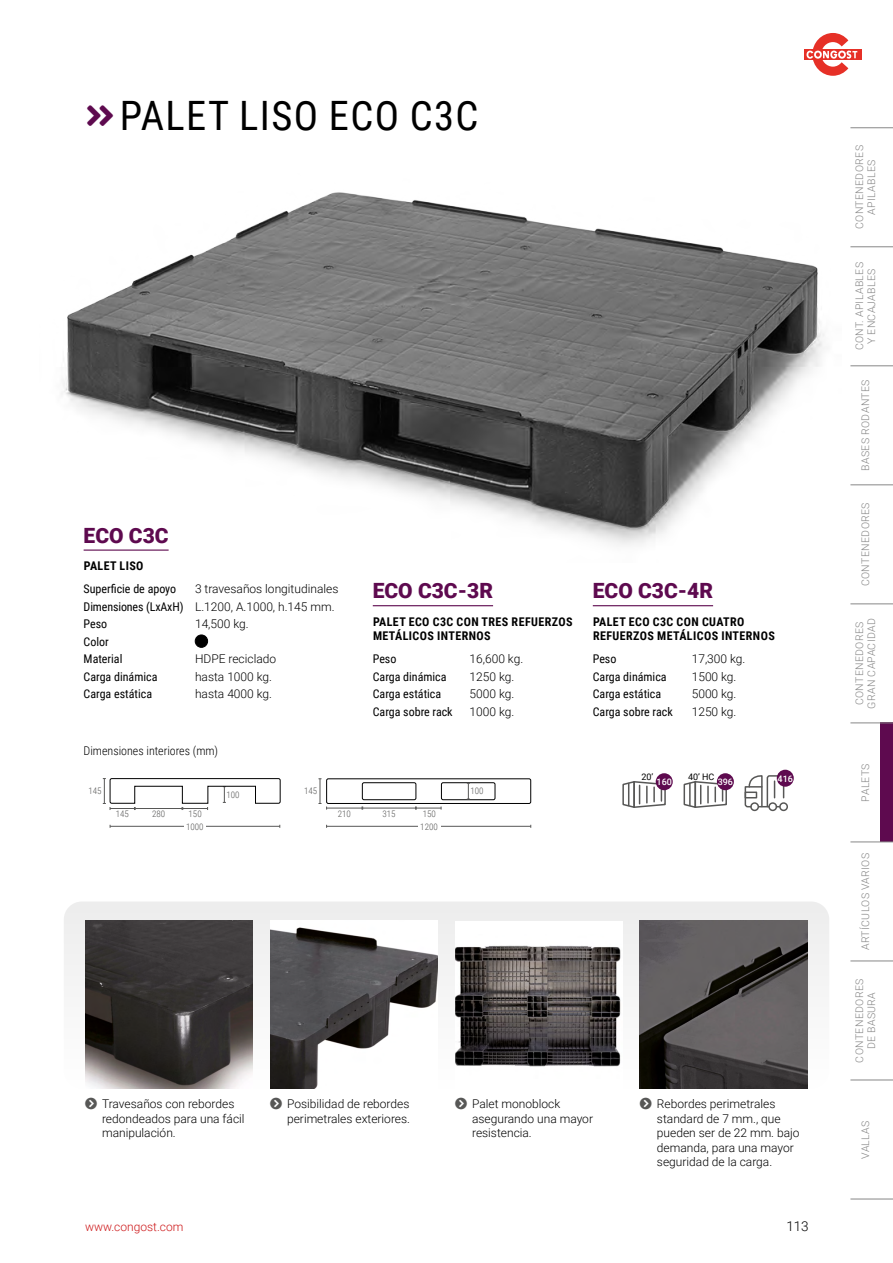
<style>
.page{position:relative;width:893px;height:1263px;background:#fff}
.page>*{position:absolute;margin:0;border:0;box-sizing:border-box;transform-origin:0 0}
.t1{font:40.5px "Roboto Condensed";letter-spacing:.035em;color:#000}
.t2{font:900 21px "Roboto";color:#5e0a4f}
.t3{font:300 13.5px "Roboto";color:#000}
.t4{font:300 12px/14.4px "Roboto";color:#000}
.t5{font:12px/17.5px "Roboto Condensed";color:#000}
.t6{font:700 12px/14.4px "Roboto Condensed";letter-spacing:.035em;color:#000}
.t7{font:300 12px "Roboto Condensed";color:#000}
.t8{font:300 12px "Roboto";color:#cd1719}
.t9{font:300 10.5px/12px "Roboto";letter-spacing:.035em;color:#878787;text-align:center}
.t10{font:300 9px "Roboto Condensed";color:#575756}
.t11{font:500 9px "Roboto";color:#fff}
.t12{font:9px "Roboto";color:#000}
.s1{font-family:"Roboto Condensed";font-weight:400}
</style>
<div class="page">
<img style="left:61px;top:192px;width:763px;height:359px">
<div style="left:64px;top:901px;width:765px;height:188px;background:linear-gradient(to bottom,#ececec,#fefefe);border-radius:18px"></div>
<img style="left:85px;top:921px;width:168px;height:168px">
<img style="left:270px;top:921px;width:168px;height:168px">
<div style="left:455px;top:921px;width:168px;height:168px;background:#fff"></div>
<img style="left:455px;top:945px;width:166px;height:122px">
<img style="left:640px;top:921px;width:168px;height:168px">
<hr style="left:327px;top:826px;width:204px;height:1px;background:#575756">
<div style="left:418px;top:823px;width:22px;height:7px;background:#fff"></div>
<svg style="left:318px;top:778px;width:213px;height:31px"></svg>
<hr style="left:110px;top:826px;width:170px;height:1px;background:#575756">
<div style="left:184px;top:823px;width:22px;height:7px;background:#fff"></div>
<svg style="left:103px;top:778px;width:178px;height:32px"></svg>
<div style="left:880px;top:723px;width:13px;height:119px;background:#5e0a4f"></div>
<div style="left:804px;top:49px;width:58px;height:10px;background:#e63027"></div>
<svg style="left:805px;top:33px;width:52px;height:43px"></svg>
<hr style="left:850px;top:247px;width:43px;height:1px;background:#878787">
<hr style="left:850px;top:485px;width:43px;height:1px;background:#878787">
<hr style="left:850px;top:723px;width:43px;height:1px;background:#878787">
<hr style="left:850px;top:961px;width:43px;height:1px;background:#878787">
<hr style="left:850px;top:1199px;width:43px;height:1px;background:#878787">
<hr style="left:850px;top:127px;width:43px;height:1px;background:#878787">
<hr style="left:850px;top:366px;width:43px;height:1px;background:#878787">
<hr style="left:850px;top:604px;width:43px;height:1px;background:#878787">
<hr style="left:850px;top:842px;width:43px;height:1px;background:#878787">
<hr style="left:850px;top:1080px;width:43px;height:1px;background:#878787">
<hr style="left:84px;top:549px;width:85px;height:2px;background:#5e0a4f">
<div style="left:195px;top:635px;width:13px;height:12px;background:#000;border-radius:50%"></div>
<div style="left:195px;top:635px;width:13px;height:12px;border:1px solid #000;border-radius:50%"></div>
<hr style="left:373px;top:605px;width:120px;height:1px;background:#5e0a4f">
<hr style="left:593px;top:605px;width:120px;height:1px;background:#5e0a4f">
<div style="left:750px;top:802px;width:9px;height:9px;border:1px solid #575756;border-radius:4px"></div>
<div style="left:768px;top:802px;width:9px;height:9px;border:1px solid #575756;border-radius:4px"></div>
<div style="left:779px;top:802px;width:9px;height:9px;border:1px solid #575756;border-radius:4px"></div>
<svg style="left:744px;top:774px;width:44px;height:34px"></svg>
<div style="left:777px;top:770px;width:17px;height:17px;background:#5e0a4f;border-radius:50%"></div>
<svg style="left:622px;top:780px;width:44px;height:28px"></svg>
<div style="left:656px;top:773px;width:17px;height:17px;background:#5e0a4f;border-radius:50%"></div>
<svg style="left:683px;top:781px;width:44px;height:27px"></svg>
<div style="left:717px;top:773px;width:17px;height:17px;background:#5e0a4f;border-radius:50%"></div>
<h1 class="t1" style="left:120px;top:87px;width:360px">PALET LISO ECO C3C</h1>
<h2 class="t2" style="left:84px;top:520px;width:86px">ECO C3C</h2>
<p class="t6" style="left:84px;top:558px;width:61px">PALET LISO</p>
<p class="t5" style="left:84px;top:580px;width:94px">Superficie de apoyo</p>
<p class="t4" style="left:84px;top:580px;width:256px;line-height:17.5px;text-indent:111px">3 travesaños longitudinales<br><span class="s1">Dimensiones (LxAxH)</span> L.1200, A.1000, h.145 mm.</p>
<p class="t5" style="left:84px;top:615px;width:25px">Peso</p>
<p class="t4" style="left:195px;top:616px;width:55px">14,500 kg.</p>
<p class="t5" style="left:84px;top:632px;width:40px">Color<br>Material</p>
<p class="t4" style="left:195px;top:651px;width:83px">HDPE reciclado</p>
<p class="t5" style="left:84px;top:667px;width:75px">Carga dinámica</p>
<p class="t4" style="left:195px;top:669px;width:79px">hasta 1000 kg.</p>
<p class="t5" style="left:84px;top:685px;width:70px">Carga estática</p>
<p class="t4" style="left:195px;top:686px;width:79px">hasta 4000 kg.</p>
<p class="t7" style="left:84px;top:742px;width:136px">Dimensiones interiores (mm)</p>
<p class="t10" style="left:89px;top:785px;width:15px">145</p>
<p class="t10" style="left:227px;top:788px;width:15px">100</p>
<p class="t10" style="left:304px;top:785px;width:15px">145</p>
<h2 class="t2" style="left:373px;top:576px;width:122px">ECO C3C-3R</h2>
<p class="t6" style="left:373px;top:614px;width:201px">PALET ECO C3C CON TRES REFUERZOS<br>METÁLICOS INTERNOS</p>
<p class="t5" style="left:373px;top:650px;width:25px">Peso</p>
<p class="t4" style="left:469px;top:651px;width:55px">16,600 kg.</p>
<p class="t5" style="left:373px;top:667px;width:75px">Carga dinámica</p>
<p class="t4" style="left:469px;top:669px;width:46px">1250 kg.</p>
<p class="t5" style="left:373px;top:685px;width:70px">Carga estática</p>
<p class="t4" style="left:469px;top:686px;width:46px">5000 kg.</p>
<p class="t5" style="left:373px;top:702px;width:81px">Carga sobre rack</p>
<p class="t4" style="left:469px;top:704px;width:46px">1000 kg.</p>
<p class="t10" style="left:471px;top:785px;width:15px">100</p>
<p class="t10" style="left:116px;top:808px;width:15px">145</p>
<p class="t10" style="left:152px;top:808px;width:15px">280</p>
<p class="t10" style="left:189px;top:808px;width:15px">150</p>
<p class="t10" style="left:186px;top:820px;width:19px">1000</p>
<p class="t10" style="left:338px;top:808px;width:15px">210</p>
<p class="t10" style="left:383px;top:808px;width:15px">315</p>
<p class="t10" style="left:423px;top:808px;width:15px">150</p>
<p class="t10" style="left:420px;top:820px;width:19px">1200</p>
<h2 class="t2" style="left:593px;top:576px;width:122px">ECO C3C-4R</h2>
<p class="t6" style="left:593px;top:614px;width:183px">PALET ECO C3C CON CUATRO<br>REFUERZOS METÁLICOS INTERNOS</p>
<p class="t5" style="left:593px;top:650px;width:25px">Peso</p>
<p class="t4" style="left:692px;top:651px;width:55px">17,300 kg.</p>
<p class="t5" style="left:593px;top:667px;width:75px">Carga dinámica</p>
<p class="t4" style="left:692px;top:669px;width:46px">1500 kg.</p>
<p class="t5" style="left:593px;top:685px;width:70px">Carga estática</p>
<p class="t4" style="left:692px;top:686px;width:46px">5000 kg.</p>
<p class="t5" style="left:593px;top:702px;width:81px">Carga sobre rack</p>
<p class="t4" style="left:692px;top:704px;width:46px">1250 kg.</p>
<p class="t12" style="left:641px;top:770px;width:13px">20’</p>
<p class="t11" style="left:656px;top:776px;width:17px">160</p>
<p class="t12" style="left:688px;top:770px;width:28px">40’ HC</p>
<p class="t11" style="left:718px;top:776px;width:17px">396</p>
<p class="t11" style="left:778px;top:772px;width:17px">416</p>
<p class="t4" style="left:102px;top:1096px;width:144px">Travesaños con rebordes redondeados para una fácil manipulación.</p>
<p class="t4" style="left:287px;top:1096px;width:124px">Posibilidad de rebordes perimetrales exteriores.</p>
<p class="t4" style="left:657px;top:1096px;width:144px">Rebordes perimetrales standard de 7 mm., que pueden ser de 22 mm. bajo demanda, para una mayor seguridad de la carga.</p>
<p class="t4" style="left:472px;top:1096px;width:122px">Palet monoblock asegurando una mayor resistencia.</p>
<p class="t8" style="left:85px;top:1218px;width:100px">www.congost.com</p>
<p class="t3" style="left:786px;top:1217px;width:24px">113</p>
<p class="t9" style="left:853px;top:229px;width:85px;rotate:-90deg">CONTENEDORES<br>APILABLES</p>
<p class="t9" style="left:853px;top:350px;width:90px;rotate:-90deg">CONT. APILABLES<br>Y ENCAJABLES</p>
<p class="t9" style="left:859px;top:471px;width:93px;rotate:-90deg">BASES RODANTES</p>
<p class="t9" style="left:859px;top:586px;width:85px;rotate:-90deg">CONTENEDORES</p>
<p class="t9" style="left:853px;top:708px;width:92px;rotate:-90deg">CONTENEDORES<br>GRAN CAPACIDAD</p>
<p class="t9" style="left:859px;top:801px;width:40px;rotate:-90deg">PALETS</p>
<p class="t9" style="left:859px;top:950px;width:99px;rotate:-90deg">ARTÍCULOS VARIOS</p>
<p class="t9" style="left:853px;top:1062px;width:85px;rotate:-90deg">CONTENEDORES<br>DE BASURA</p>
<p class="t9" style="left:859px;top:1159px;width:40px;rotate:-90deg">VALLAS</p>
</div>
